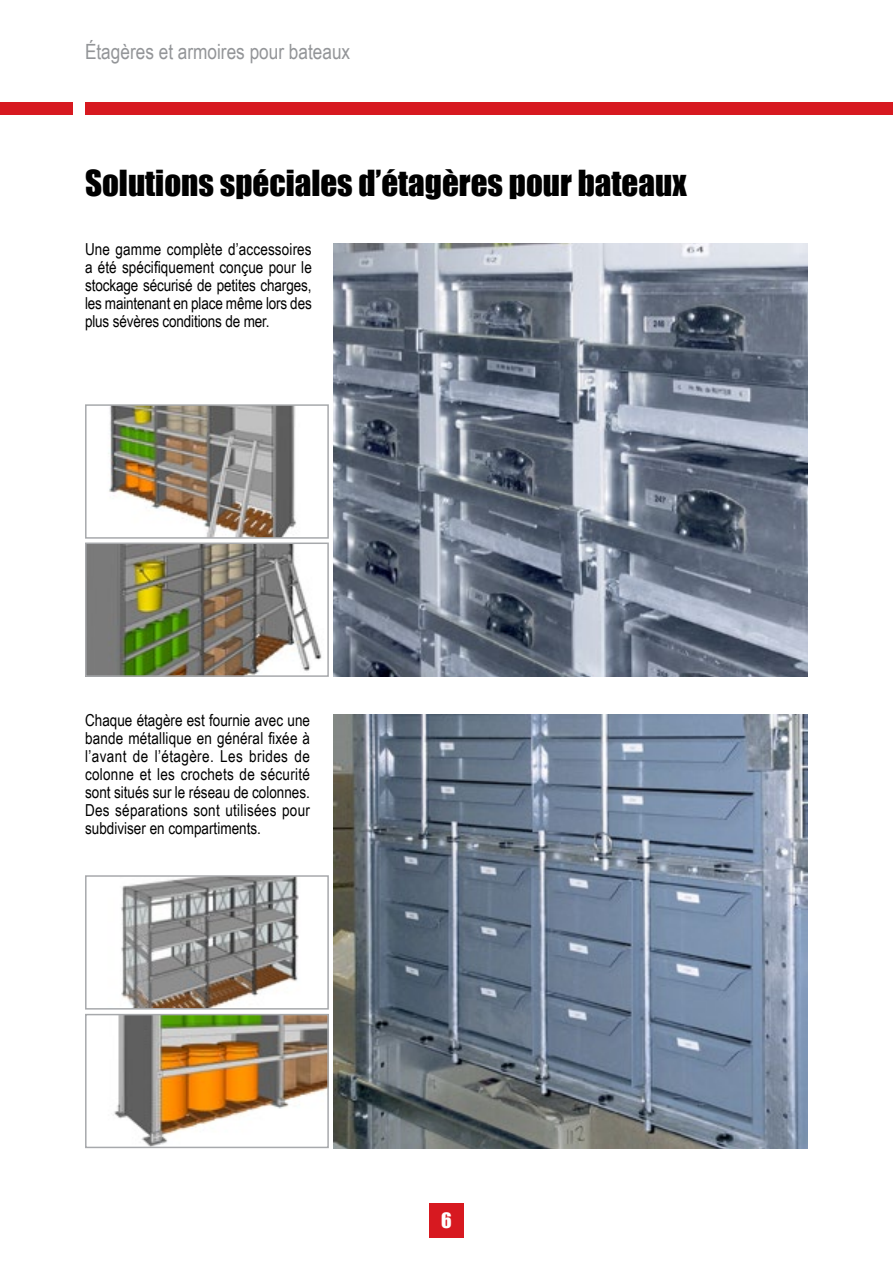
<style>
.page{position:relative;width:893px;height:1263px;background:#fff}
.page>*{position:absolute;margin:0;border:0;box-sizing:border-box;transform-origin:0 0}
.t1{font:33px "Impact";color:#000}
.t2{font:21px "Arial Narrow";color:#939598}
.t3{font:19.5px "Impact";color:#fff}
.t4{font:16.5px/18px "Arial Narrow";letter-spacing:-.005em;color:#000;text-align:justify}
</style>
<div class="page">
<div style="left:85px;top:102px;width:808px;height:13px;background:#d71920"></div>
<div style="left:0;top:102px;width:72px;height:13px;background:#d71920"></div>
<div style="left:429px;top:1203px;width:34px;height:34px;background:#d71920"></div>
<img style="left:88px;top:545px;width:234px;height:129px">
<div style="left:85px;top:542px;width:244px;height:135px;border:2px solid #a7a9ac"></div>
<img style="left:121px;top:878px;width:178px;height:128px">
<div style="left:85px;top:875px;width:244px;height:134px;border:2px solid #a7a9ac"></div>
<img style="left:333px;top:714px;width:475px;height:434px">
<img style="left:108px;top:407px;width:189px;height:129px">
<div style="left:85px;top:404px;width:244px;height:135px;border:2px solid #a7a9ac"></div>
<img style="left:113px;top:1017px;width:213px;height:128px">
<div style="left:85px;top:1014px;width:244px;height:134px;border:2px solid #a7a9ac"></div>
<img style="left:333px;top:243px;width:475px;height:434px">
<p class="t2" style="left:85px;top:36px;width:267px">Étagères et armoires pour bateaux</p>
<h1 class="t1" style="left:85px;top:158px;width:603px">Solutions spéciales d’étagères pour bateaux</h1>
<p class="t4" style="left:85px;top:240px;width:228px">Une gamme complète d’accessoires a été spécifiquement conçue pour le stockage sécurisé de petites charges, les maintenant en place même lors des plus sévères conditions de mer.</p>
<p class="t4" style="left:85px;top:711px;width:227px">Chaque étagère est fournie avec une bande métallique en général fixée à l’avant de l’étagère. Les brides de colonne et les crochets de sécurité sont situés sur le réseau de colonnes.<br>Des séparations sont utilisées pour subdiviser en compartiments.</p>
<p class="t3" style="left:441px;top:1205px;width:12px">6</p>
</div>
